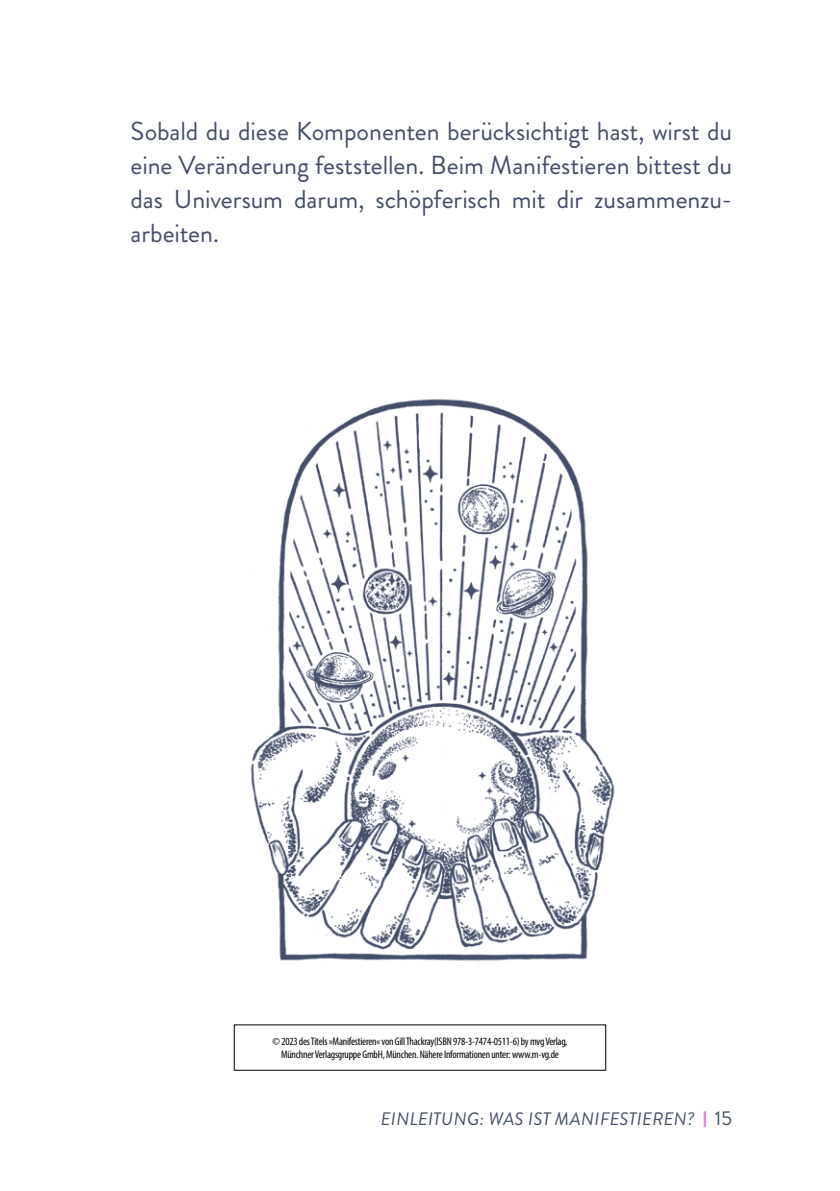
<style>
.page{position:relative;width:840px;height:1191px;background:#fff}
.page>*{position:absolute;margin:0;border:0;box-sizing:border-box;transform-origin:0 0}
.B_Body_Left{font:26px/34px "Brandon Grotesque";letter-spacing:-.005em;color:#444e69;text-align:justify}
.z_RunningHeader{font:italic 18px "Brandon Grotesque";letter-spacing:.01em;color:#444e69}
.t1{font:condensed 11px/13.2px "Myriad Pro";letter-spacing:-.02em;color:#000;text-align:center}
.s1{font-style:normal;font-size:20px}
</style>
<div class="page">
<img style="left:250px;top:398px;width:365px;height:567px">
<svg style="left:703px;top:1111px;width:2px;height:16px"></svg>
<p class="B_Body_Left" style="left:130px;top:114px;width:602px">Sobald du diese Komponenten berücksichtigt hast, wirst du eine Veränderung feststellen. Beim Manifestieren bittest du das Universum darum, schöpferisch mit dir zusammenzu&shy;arbeiten.</p>
<p class="t1" style="left:272px;top:1034px;width:296px">© 2023 des Titels »Manifestieren« von Gill Thackray(ISBN 978-3-7474-0511-6) by mvg Verlag,<br>Münchner Verlagsgruppe GmbH, München. Nähere Informationen unter: www.m-vg.de</p>
<p class="z_RunningHeader" style="left:380px;top:1106px;width:59px">EINL EITUNG</p>
<p class="z_RunningHeader" style="left:479px;top:1106px;width:101px">: WAS IST MANIF</p>
<p class="z_RunningHeader" style="left:609px;top:1106px;width:124px">ESTIEREN? <span class="s1">15</span></p>
</div>
